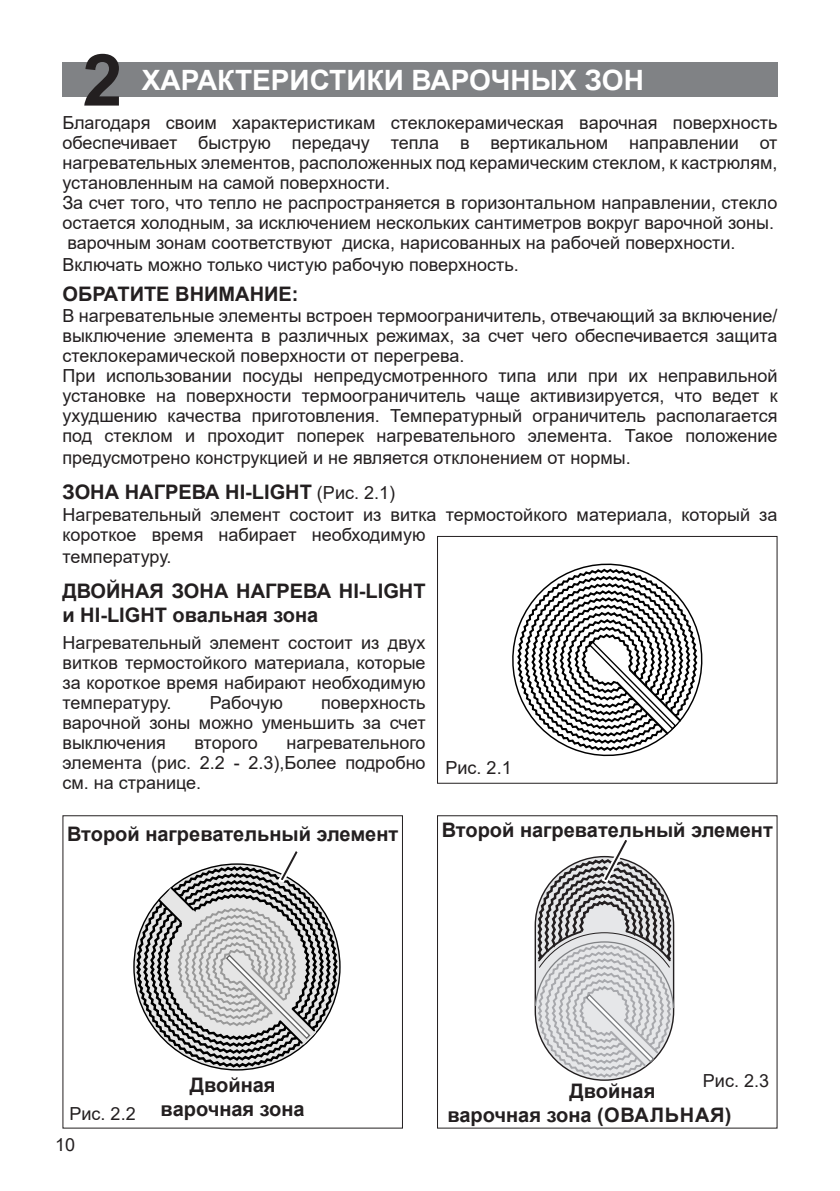
<style>
.page{position:relative;width:840px;height:1191px;background:#fff}
.page>*{position:absolute;margin:0;border:0;box-sizing:border-box;transform-origin:0 0}
.t1{font:700 72px "Arial";color:#231f20}
.t2{font:700 28px "Arial";color:#fff}
.t3{font:700 20px/24px "Arial";color:#231f20}
.t4{font:18px/20.2px "Arial";color:#231f20}
.s1{font-weight:400;font-size:18px}
</style>
<div class="page">
<svg style="left:512px;top:563px;width:191px;height:194px"></svg>
<svg style="left:515px;top:567px;width:183px;height:185px"></svg>
<div style="left:437px;top:536px;width:340px;height:247px;border:1px solid #231f20"></div>
<svg style="left:134px;top:928px;width:205px;height:141px"></svg>
<div style="left:62px;top:815px;width:341px;height:313px;border:1px solid #231f20"></div>
<div style="left:437px;top:815px;width:340px;height:313px;border:1px solid #231f20"></div>
<svg style="left:141px;top:851px;width:192px;height:211px"></svg>
<svg style="left:534px;top:840px;width:140px;height:239px"></svg>
<div style="left:62px;top:62px;width:715px;height:34px;background:#808285"></div>
<h1 class="t1" style="left:82px;top:30px;width:42px">2</h1>
<h2 class="t2" style="left:142px;top:60px;width:503px">ХАРАКТЕРИСТИКИ ВАРОЧНЫХ ЗОН</h2>
<p class="t4" style="left:62px;top:113px;width:716px">Благодаря своим характеристикам стеклокерамическая варочная поверхность обеспечивает быструю передачу тепла в вертикальном направлении от нагревательных элементов, расположенных под керамическим стеклом, к кастрюлям, установленным на самой поверхности.<br>За счет того, что тепло не распространяется в горизонтальном направлении, стекло остается холодным, за исключением нескольких сантиметров вокруг варочной зоны. варочным зонам соответствуют диска, нарисованных на рабочей поверхности.<br>Включать можно только чистую рабочую поверхность.</p>
<p class="t3" style="left:62px;top:282px;width:237px">ОБРАТИТЕ ВНИМАНИЕ:</p>
<p class="t4" style="left:62px;top:306px;width:716px">В нагревательные элементы встроен термоограничитель, отвечающий за включение/ выключение элемента в различных режимах, за счет чего обеспечивается защита стеклокерамической поверхности от перегрева.<br>При использовании посуды непредусмотренного типа или при их неправильной установке на поверхности термоограничитель чаще активизируется, что ведет к ухудшению качества приготовления. Температурный ограничитель располагается под стеклом и проходит поперек нагревательного элемента. Такое положение предусмотрено конструкцией и не является отклонением от нормы.</p>
<p class="t3" style="left:62px;top:480px;width:334px">ЗОНА НАГРЕВА HI-LIGHT <span class="s1">(Рис. 2.1)</span></p>
<p class="t4" style="left:62px;top:504px;width:716px;line-height:20.8px">Нагревательный элемент состоит из витка термостойкого материала, который за короткое время набирает необходимую<br>температуру.</p>
<p class="t3" style="left:62px;top:579px;width:364px">ДВОЙНАЯ ЗОНА НАГРЕВА HI-LIGHT и HI-LIGHT овальная зона</p>
<p class="t4" style="left:62px;top:633px;width:364px;text-align:justify">Нагревательный элемент состоит из двух витков термостойкого материала, которые за короткое время набирают необходимую температуру.</p>
<p class="t4" style="left:209px;top:692px;width:75px">Рабочую</p>
<p class="t4" style="left:62px;top:693px;width:364px;text-align:justify;text-indent:258px">поверхность варочной зоны можно уменьшить за счет выключения</p>
<p class="t4" style="left:62px;top:732px;width:364px;text-align:justify;text-indent:224px">нагревательного элемента (pис. 2.2 - 2.3),Более подробно см. на странице.</p>
<p class="t4" style="left:194px;top:732px;width:65px">второго</p>
<p class="t4" style="left:445px;top:757px;width:68px">Рис. 2.1</p>
<p class="t3" style="left:67px;top:822px;width:332px">Второй нагревательный элемент</p>
<p class="t3" style="left:441px;top:818px;width:332px">Второй нагревательный элемент</p>
<p class="t4" style="left:69px;top:1103px;width:68px">Рис. 2.2</p>
<p class="t4" style="left:55px;top:1134px;width:22px">10</p>
<p class="t4" style="left:702px;top:1070px;width:68px">Рис. 2.3</p>
<p class="t3" style="left:160px;top:1073px;width:145px;text-align:center">Двойная варочная зона</p>
<p class="t3" style="left:447px;top:1079px;width:285px;text-indent:122px">Двойная варочная зона (ОВАЛЬНАЯ)</p>
</div>
